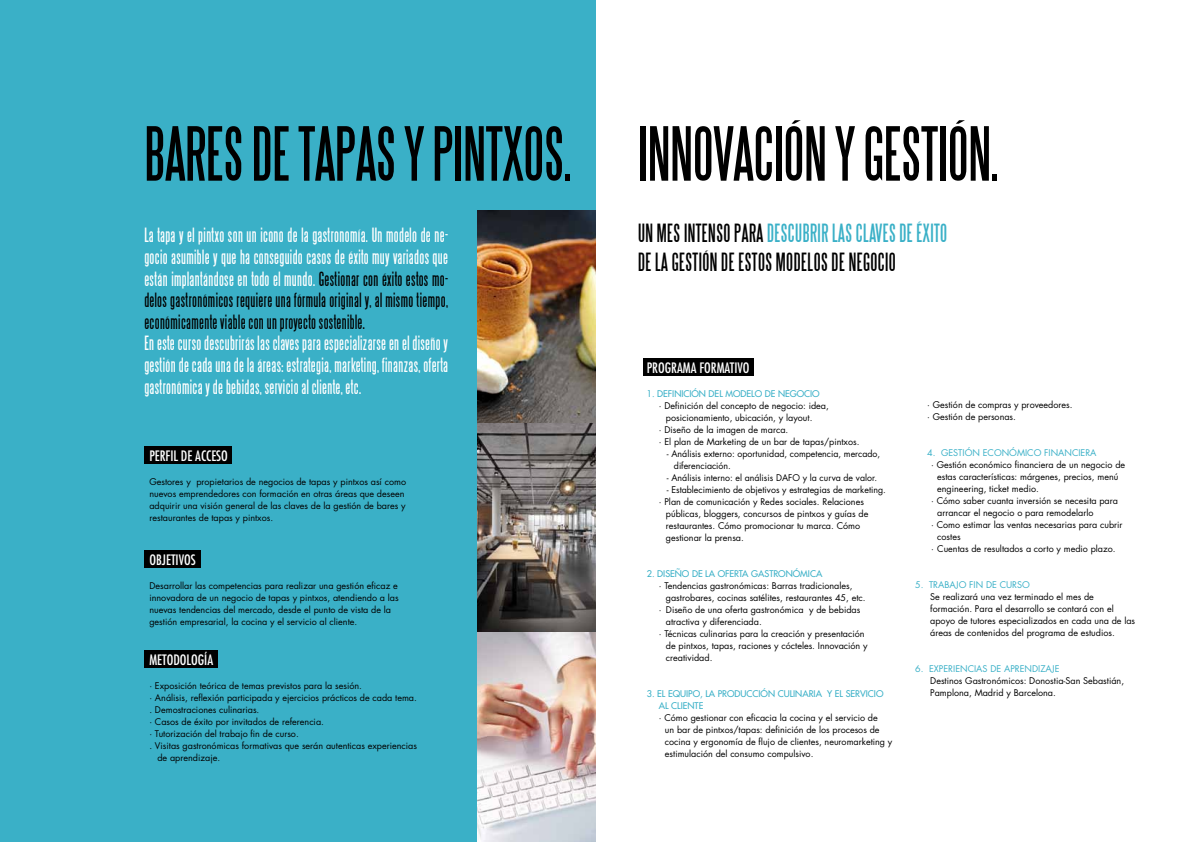
<style>
.page{position:relative;width:1191px;height:842px;background:#fff}
.page>*{position:absolute;margin:0;border:0;box-sizing:border-box;transform-origin:0 0}
.t1{font:68.2px "Steelfish";color:#000}
.t2{font:23px "Steelfish";letter-spacing:.345em;color:#000}
.t3{font:23px "Steelfish";color:#3ab0c7}
.t4{font:18px/21.6px "Steelfish";letter-spacing:.02em;color:#fff;text-align:justify}
.t5{font:condensed 14px "Futura Std";color:#fff}
.t6{font:9px/12px "Futura Std";color:#000}
.t7{font:500 9px/12px "Futura Std";color:#3ab0c7}
.t8{font:9px "Futura Std";color:#3ab0c7}
.s1{color:#000}
</style>
<div class="page">
<div style="left:0;top:0;width:595px;height:842px;background:#3ab0c7"></div>
<img style="left:478px;top:210px;width:117px;height:632px">
<div style="left:144px;top:447px;width:88px;height:17px;background:#000"></div>
<div style="left:144px;top:550px;width:57px;height:18px;background:#000"></div>
<div style="left:144px;top:651px;width:73px;height:17px;background:#000"></div>
<div style="left:643px;top:358px;width:111px;height:18px;background:#000"></div>
<h1 class="t1" style="left:145px;top:118px;width:855px">BARES DE TAPAS Y PINTXOS. INNOVACIÓN Y GESTIÓN.</h1>
<p class="t4" style="left:144px;top:225px;width:305px">La tapa y el pintxo son un icono de la gastronomía. Un modelo de ne&shy;gocio asumible y que ha conseguido casos de éxito muy variados que están implantándose en todo el mundo. <span class="s1">Gestionar con éxito estos mo&shy;delos gastronómicos requiere una fórmula original y, al mismo tiempo, económicamente viable con un proyecto sostenible.</span></p>
<h3 class="t4" style="left:144px;top:333px;width:305px">En este curso descubrirás las claves para especializarse en el diseño y gestión de cada una de la áreas: estrategia, marketing, finanzas, oferta gastronómica y de bebidas, servicio al cliente, etc.</h3>
<h3 class="t5" style="left:149px;top:447px;width:80px">PERFIL DE ACCESO</h3>
<p class="t6" style="left:149px;top:475px;width:258px">Gestores y propietarios de negocios de tapas y pintxos así como nuevos emprendedores con formación en otras áreas que deseen adquirir una visión general de las claves de la gestión de bares y restaurantes de tapas y pintxos.</p>
<h3 class="t5" style="left:149px;top:551px;width:48px">OBJETIVOS</h3>
<p class="t6" style="left:149px;top:579px;width:251px">Desarrollar las competencias para realizar una gestión eficaz e innovadora de un negocio de tapas y pintxos, atendiendo a las nuevas tendencias del mercado, desde el punto de vista de la gestión empresarial, la cocina y el servicio al cliente.</p>
<h3 class="t5" style="left:149px;top:651px;width:15px">METODOLO</h3>
<h3 class="t5" style="left:198px;top:651px;width:17px">GÍA</h3>
<p class="t6" style="left:149px;top:679px;width:214px">· Exposición teórica de temas previstos para la sesión.</p>
<p class="t6" style="left:149px;top:691px;width:269px">· Análisis, reflexión participada y ejercicios prácticos de cada tema.</p>
<p class="t6" style="left:149px;top:703px;width:111px">. Demostraciones culinarias.</p>
<p class="t6" style="left:149px;top:715px;width:176px">· Casos de éxito por invitados de referencia.</p>
<p class="t6" style="left:149px;top:727px;width:151px">· Tutorización del trabajo fin de curso.</p>
<p class="t6" style="left:149px;top:739px;width:269px">. Visitas gastronómicas formativas que serán autenticas experiencias</p>
<p class="t6" style="left:157px;top:751px;width:64px">de aprendizaje.</p>
<h2 class="t2" style="left:638px;top:221px;width:54px">Unmes intenso</h2>
<h2 class="t3" style="left:734px;top:221px;width:41px"><span class="s1">para</span> descubrir</h2>
<h2 class="t3" style="left:832px;top:221px;width:32px">las claves</h2>
<h2 class="t3" style="left:899px;top:221px;width:31px">de éxito</h2>
<h2 class="t2" style="left:638px;top:250px;width:42px">delagestión</h2>
<h2 class="t2" style="left:721px;top:250px;width:25px">de estos</h2>
<h2 class="t2" style="left:776px;top:250px;width:9px">modelos</h2>
<h2 class="t2" style="left:831px;top:250px;width:25px">de negocio</h2>
<h3 class="t5" style="left:647px;top:359px;width:84px">PROGRAMA FORMATIVO</h3>
<p class="t7" style="left:647px;top:387px;width:174px">1. DEFINICIÓN DEL MODELO DE NEGOCIO</p>
<p class="t6" style="left:659px;top:399px;width:172px">· Definición del concepto de negocio: idea,</p>
<p class="t6" style="left:666px;top:411px;width:148px">posicionamiento, ubicación, y layout.</p>
<p class="t6" style="left:659px;top:423px;width:131px">· Diseño de la imagen de marca.</p>
<p class="t6" style="left:659px;top:435px;width:202px">· El plan de Marketing de un bar de tapas/pintxos.</p>
<p class="t6" style="left:674px;top:447px;width:208px;text-indent:-7px">- Análisis externo: oportunidad, competencia, mercado, diferenciación.</p>
<p class="t6" style="left:667px;top:471px;width:212px">- Análisis interno: el análisis DAFO y la curva de valor.</p>
<p class="t6" style="left:667px;top:483px;width:220px">- Establecimiento de objetivos y estrategias de marketing.</p>
<p class="t6" style="left:659px;top:495px;width:207px">· Plan de comunicación y Redes sociales. Relaciones</p>
<p class="t6" style="left:666px;top:507px;width:204px">públicas, bloggers, concursos de pintxos y guías de</p>
<p class="t6" style="left:666px;top:519px;width:196px">restaurantes. Cómo promocionar tu marca. Cómo</p>
<p class="t6" style="left:666px;top:531px;width:79px">gestionar la prensa.</p>
<p class="t7" style="left:647px;top:567px;width:177px">2. DISEÑO DE LA OFERTA GASTRONÓMICA</p>
<p class="t6" style="left:659px;top:579px;width:195px">· Tendencias gastronómicas: Barras tradicionales,</p>
<p class="t6" style="left:666px;top:591px;width:201px">gastrobares, cocinas satélites, restaurantes 45, etc.</p>
<p class="t6" style="left:659px;top:603px;width:203px">· Diseño de una oferta gastronómica y de bebidas</p>
<p class="t6" style="left:666px;top:615px;width:97px">atractiva y diferenciada.</p>
<p class="t6" style="left:659px;top:627px;width:207px">· Técnicas culinarias para la creación y presentación</p>
<p class="t6" style="left:666px;top:639px;width:203px">de pintxos, tapas, raciones y cócteles. Innovación y</p>
<p class="t6" style="left:666px;top:651px;width:48px">creatividad.</p>
<p class="t7" style="left:659px;top:687px;width:226px;text-indent:-12px">3. EL EQUIPO, LA PRODUCCIÓN CULINARIA Y EL SERVICIO<br>AL CLIENTE</p>
<p class="t6" style="left:665px;top:711px;width:229px;text-indent:-6px">· Cómo gestionar con eficacia la cocina y el servicio de<br>un bar de pintxos/tapas: definición de los procesos de cocina y ergonomía de flujo de clientes, neuromarketing y estimulación del consumo compulsivo.</p>
<p class="t6" style="left:927px;top:399px;width:147px">· Gestión de compras y proveedores. · Gestión de personas.</p>
<p class="t8" style="left:927px;top:447px;width:151px">4. Gestión económico fi nanciera</p>
<p class="t6" style="left:931px;top:459px;width:195px">· Gestión económico financiera de un negocio de</p>
<p class="t6" style="left:937px;top:471px;width:183px">estas características: márgenes, precios, menú</p>
<p class="t6" style="left:937px;top:483px;width:103px">engineering, ticket medio.</p>
<p class="t6" style="left:931px;top:495px;width:188px">· Cómo saber cuanta inversión se necesita para</p>
<p class="t6" style="left:937px;top:507px;width:158px">arrancar el negocio o para remodelarlo</p>
<p class="t6" style="left:931px;top:519px;width:193px">· Como estimar las ventas necesarias para cubrir</p>
<p class="t6" style="left:937px;top:531px;width:25px">costes</p>
<p class="t6" style="left:931px;top:543px;width:186px">· Cuentas de resultados a corto y medio plazo.</p>
<p class="t8" style="left:915px;top:579px;width:109px">5. Trabajo fi n de CURSO</p>
<p class="t6" style="left:930px;top:591px;width:206px;text-indent:-15px">Se realizará una vez terminado el mes de formación. Para el desarrollo se contará con el apoyo de tutores especializados en cada una de las áreas de contenidos del programa de estudios.</p>
<p class="t8" style="left:915px;top:663px;width:146px">6. EXPERIENCIAS DE APREN DIZAJE</p>
<p class="t6" style="left:930px;top:675px;width:195px">Destinos Gastronómicos: Donostia-San Sebastián,<br>Pamplona, Madrid y Barcelona.</p>
</div>
